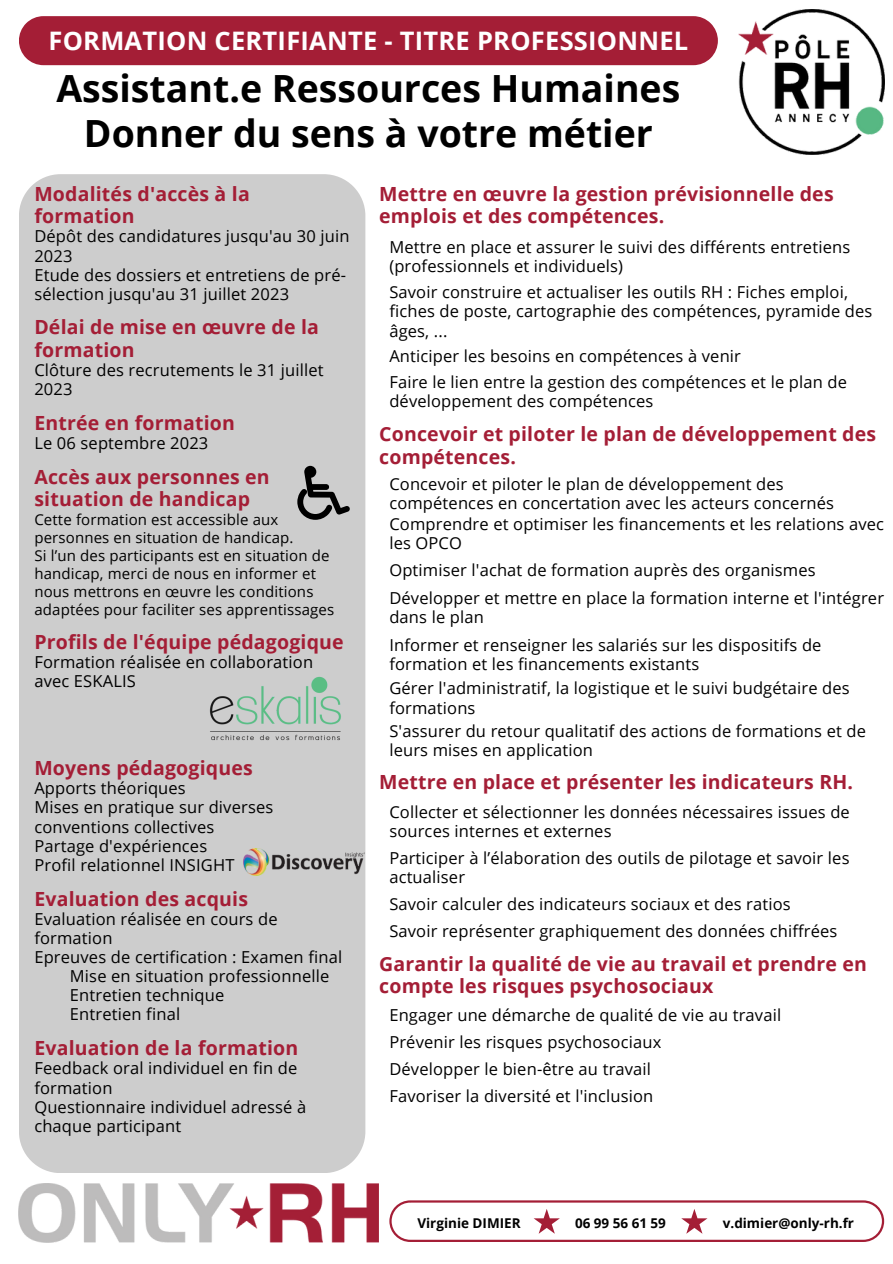
<style>
.page{position:relative;width:893px;height:1264px;background:#fff}
.page>*{position:absolute;margin:0;border:0;box-sizing:border-box;transform-origin:0 0}
.t1{font:700 37.5px "Open Sans";color:#000}
.t2{font:700 25.5px "Open Sans";letter-spacing:.01em;color:#fff}
.t3{font:700 19.5px/22.5px "Open Sans";letter-spacing:.01em;color:#a41e36}
.t4{font:16.5px/19px "Open Sans";letter-spacing:.01em;color:#000}
.t5{font:15px/18px "Open Sans";letter-spacing:.01em;color:#000}
.t6{font:700 13.5px "Open Sans";color:#000}
</style>
<div class="page">
<img style="left:738px;top:9px;width:146px;height:145px">
<svg style="left:389px;top:1200px;width:495px;height:41px"></svg>
<img style="left:19px;top:1183px;width:360px;height:59px">
<div style="left:19px;top:174px;width:346px;height:999px;background:#cdcdcd"></div>
<img style="left:243px;top:848px;width:122px;height:27px">
<svg style="left:297px;top:466px;width:53px;height:54px;background:#8a8a8a"></svg>
<img style="left:201px;top:673px;width:149px;height:71px">
<div style="left:19px;top:16px;width:698px;height:49px;background:#a41e36"></div>
<p class="t2" style="left:48px;top:23px;width:641px">FORMATION CERTIFIANTE - TITRE PROFESSIONNEL</p>
<p class="t1" style="left:56px;top:62px;width:625px">Assistant.e Ressources Humaines</p>
<p class="t1" style="left:84px;top:107px;width:570px">Donner du sens à votre métier</p>
<p class="t3" style="left:34px;top:182px;width:217px">Modalités d'accès à la formation</p>
<p class="t4" style="left:34px;top:226px;width:317px">Dépôt des candidatures jusqu'au 30 juin<br>2023</p>
<p class="t4" style="left:34px;top:265px;width:313px">Etude des dossiers et entretiens de pré&shy;sélection jusqu'au 31 juillet 2023</p>
<p class="t3" style="left:34px;top:315px;width:286px">Délai de mise en œuvre de la formation</p>
<p class="t4" style="left:34px;top:360px;width:291px">Clôture des recrutements le 31 juillet<br>2023</p>
<p class="t3" style="left:34px;top:411px;width:202px">Entrée en formation</p>
<p class="t4" style="left:34px;top:433px;width:175px">Le 06 septembre 2023</p>
<p class="t3" style="left:34px;top:465px;width:237px">Accès aux personnes en situation de handicap</p>
<p class="t5" style="left:34px;top:510px;width:261px">Cette formation est accessible aux personnes en situation de handicap.</p>
<p class="t5" style="left:34px;top:546px;width:301px">Si l’un des participants est en situation de handicap, merci de nous en informer et nous mettrons en œuvre les conditions adaptées pour faciliter ses apprentissages</p>
<p class="t3" style="left:34px;top:630px;width:311px">Profils de l'équipe pédagogique</p>
<p class="t4" style="left:34px;top:652px;width:280px">Formation réalisée en collaboration avec ESKALIS</p>
<p class="t3" style="left:34px;top:756px;width:220px">Moyens pédagogiques</p>
<p class="t4" style="left:34px;top:778px;width:153px">Apports théoriques</p>
<p class="t4" style="left:34px;top:797px;width:240px">Mises en pratique sur diverses conventions collectives</p>
<p class="t4" style="left:34px;top:835px;width:174px">Partage d'expériences</p>
<p class="t4" style="left:34px;top:854px;width:201px">Profil relationnel INSIGHT</p>
<p class="t3" style="left:34px;top:886px;width:215px">Evaluation des acquis</p>
<p class="t4" style="left:34px;top:908px;width:245px">Evaluation réalisée en cours de formation</p>
<p class="t4" style="left:34px;top:947px;width:309px">Epreuves de certification : Examen final</p>
<p class="t4" style="left:70px;top:966px;width:261px">Mise en situation professionnelle</p>
<p class="t4" style="left:70px;top:985px;width:156px">Entretien technique</p>
<p class="t4" style="left:70px;top:1004px;width:112px">Entretien final</p>
<p class="t3" style="left:34px;top:1036px;width:265px">Evaluation de la formation</p>
<p class="t4" style="left:34px;top:1058px;width:264px">Feedback oral individuel en fin de formation</p>
<p class="t4" style="left:34px;top:1096px;width:273px">Questionnaire individuel adressé à chaque participant</p>
<p class="t3" style="left:379px;top:182px;width:456px">Mettre en œuvre la gestion prévisionnelle des emplois et des compétences.</p>
<p class="t4" style="left:389px;top:237px;width:462px">Mettre en place et assurer le suivi des différents entretiens (professionnels et individuels)</p>
<p class="t4" style="left:389px;top:282px;width:484px">Savoir construire et actualiser les outils RH : Fiches emploi, fiches de poste, cartographie des compétences, pyramide des âges, ...</p>
<p class="t4" style="left:389px;top:346px;width:353px">Anticiper les besoins en compétences à venir</p>
<p class="t4" style="left:389px;top:372px;width:459px">Faire le lien entre la gestion des compétences et le plan de développement des compétences</p>
<p class="t3" style="left:379px;top:422px;width:498px">Concevoir et piloter le plan de développement des compétences.</p>
<p class="t4" style="left:389px;top:474px;width:446px">Concevoir et piloter le plan de développement des compétences en concertation avec les acteurs concernés</p>
<p class="t4" style="left:389px;top:513px;width:496px">Comprendre et optimiser les financements et les relations avec les OPCO</p>
<p class="t4" style="left:389px;top:560px;width:428px">Optimiser l'achat de formation auprès des organismes</p>
<p class="t4" style="left:389px;top:588px;width:496px">Développer et mettre en place la formation interne et l'intégrer dans le plan</p>
<p class="t4" style="left:389px;top:635px;width:433px">Informer et renseigner les salariés sur les dispositifs de formation et les financements existants</p>
<p class="t4" style="left:389px;top:678px;width:462px">Gérer l'administratif, la logistique et le suivi budgétaire des formations</p>
<p class="t4" style="left:389px;top:720px;width:478px">S'assurer du retour qualitatif des actions de formations et de leurs mises en application</p>
<p class="t3" style="left:379px;top:770px;width:475px">Mettre en place et présenter les indicateurs RH.</p>
<p class="t4" style="left:389px;top:801px;width:462px">Collecter et sélectionner les données nécessaires issues de sources internes et externes</p>
<p class="t4" style="left:389px;top:847px;width:461px">Participer à l’élaboration des outils de pilotage et savoir les actualiser</p>
<p class="t4" style="left:389px;top:893px;width:403px">Savoir calculer des indicateurs sociaux et des ratios</p>
<p class="t4" style="left:389px;top:920px;width:449px">Savoir représenter graphiquement des données chiffrées</p>
<p class="t3" style="left:379px;top:951px;width:489px">Garantir la qualité de vie au travail et prendre en compte les risques psychosociaux</p>
<p class="t4" style="left:389px;top:1005px;width:393px">Engager une démarche de qualité de vie au travail</p>
<p class="t4" style="left:389px;top:1032px;width:273px">Prévenir les risques psychosociaux</p>
<p class="t4" style="left:389px;top:1059px;width:263px">Développer le bien-être au travail</p>
<p class="t4" style="left:389px;top:1086px;width:265px">Favoriser la diversité et l'inclusion</p>
<p class="t6" style="left:417px;top:1213px;width:105px">Virginie DIMIER</p>
<p class="t6" style="left:575px;top:1213px;width:92px">06 99 56 61 59</p>
<p class="t6" style="left:722px;top:1213px;width:133px">v.dimier@only-rh.fr</p>
</div>
